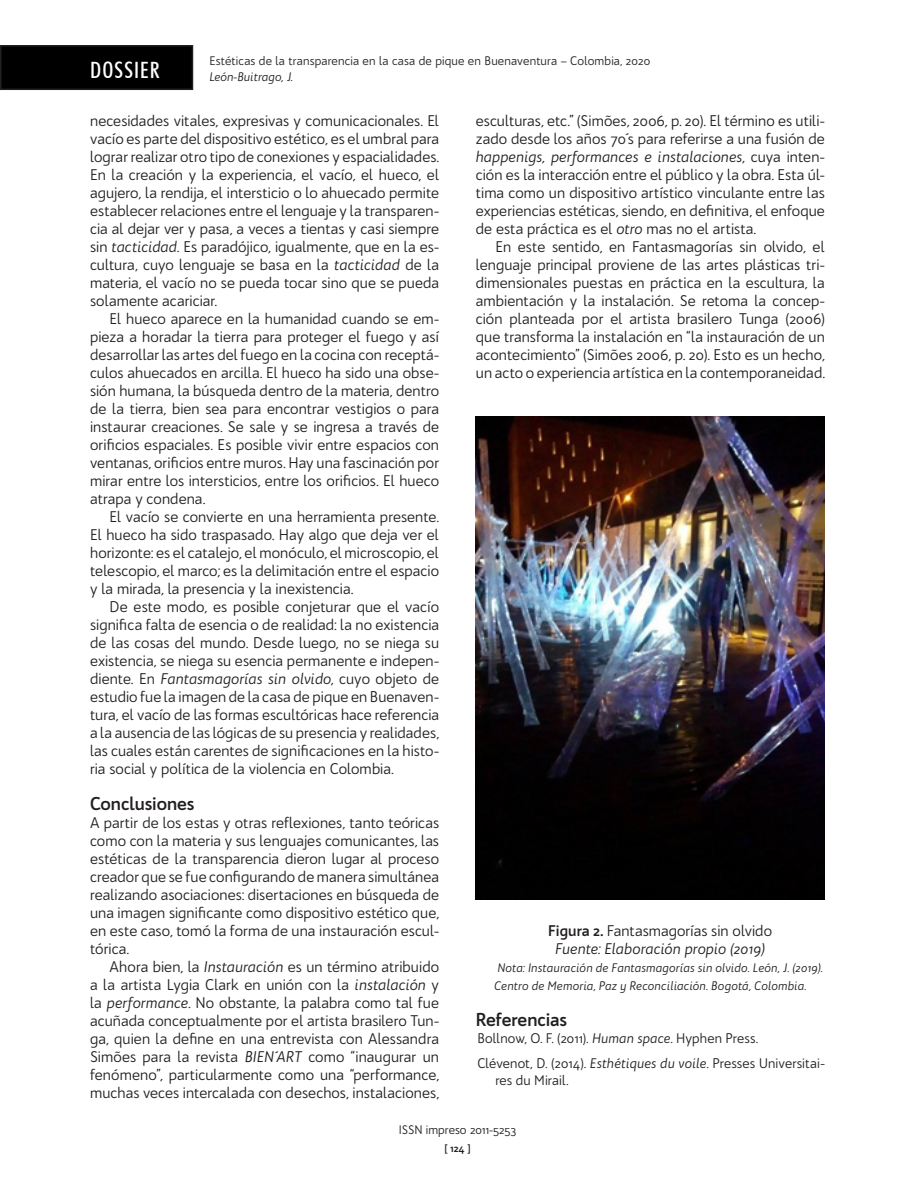
<style>
.page{position:relative;width:915px;height:1191px;background:#fff}
.page>*{position:absolute;margin:0;border:0;box-sizing:border-box;transform-origin:0 0}
.t1{font:500 condensed 22.5px "Futura BT";letter-spacing:.05em;color:#fff}
.Tit_1{font:700 18px "Bw Quinta Pro";letter-spacing:-.005em;color:#231f20}
.TEXTO_BASE{font:15px/18px "Bw Quinta Pro";color:#231f20;text-align:justify}
.TEXTO_BASE_primera{font:15px/18px "Bw Quinta Pro";letter-spacing:.005em;color:#231f20;text-align:justify}
.TEXTO_BASE-2{font:italic 15px "Bw Quinta Pro";color:#231f20}
.BIBLIOGRAFIA{font:13.5px/16.5px "Bw Quinta Pro";letter-spacing:.005em;color:#231f20}
.TEXTO_BASE-3{font:italic 12px/18px "Bw Quinta Pro";letter-spacing:.005em;color:#231f20}
.t2{font:12px "Bw Quinta Pro";letter-spacing:.01em;color:#231f20}
.t3{font:700 10.5px "Bw Quinta Pro";color:#231f20}
.s1{font-style:italic}
.s2{font-weight:700}
</style>
<div class="page">
<div style="left:1px;top:46px;width:191px;height:43px;background:#000001"></div>
<div style="left:0;top:45px;width:193px;height:45px;border:2px solid #231f20"></div>
<img style="left:475px;top:416px;width:349px;height:483px">
<p class="t2" style="left:209px;top:53px;width:442px">Estéticas de la transparencia en la casa de pique en Buenaventura – Colombia, 2020</p>
<p class="TEXTO_BASE-3" style="left:209px;top:68px;width:85px">León-Buitrago, J.</p>
<p class="TEXTO_BASE" style="left:90px;top:112px;width:350px">necesidades vitales, expresivas y comunicacionales. El vacío es parte del dispositivo estético, es el umbral para lograr realizar otro tipo de conexiones y espacialidades.<br>En la creación y la experiencia, el vacío, el hueco, el agujero, la rendija, el intersticio o lo ahuecado permite establecer relaciones entre el lenguaje y la transparen&shy;cia al dejar ver y pasa, a veces a tientas y casi siempre sin <span class="s1">tacticidad</span>. Es paradójico, igualmente, que en la es&shy;cultura, cuyo lenguaje se basa en la <span class="s1">tacticidad</span> de la materia, el vacío no se pueda tocar sino que se pueda solamente acariciar.</p>
<p class="TEXTO_BASE" style="left:90px;top:310px;width:350px;text-indent:20px">El hueco aparece en la humanidad cuando se em&shy;pieza a horadar la tierra para proteger el fuego y así desarrollar las artes del fuego en la cocina con receptá&shy;culos ahuecados en arcilla. El hueco ha sido una obse&shy;sión humana, la búsqueda dentro de la materia, dentro de la tierra, bien sea para encontrar vestigios o para instaurar creaciones. Se sale y se ingresa a través de orificios espaciales. Es posible vivir entre espacios con ventanas, orificios entre muros. Hay una fascinación por mirar entre los intersticios, entre los orificios. El hueco atrapa y condena.</p>
<p class="TEXTO_BASE" style="left:90px;top:508px;width:350px;text-indent:20px">El vacío se convierte en una herramienta presente.<br>El hueco ha sido traspasado. Hay algo que deja ver el horizonte: es el catalejo, el monóculo, el microscopio, el telescopio, el marco; es la delimitación entre el espacio y la mirada, la presencia y la inexistencia.</p>
<p class="TEXTO_BASE" style="left:90px;top:598px;width:350px;text-indent:20px">De este modo, es posible conjeturar que el vacío significa falta de esencia o de realidad: la no existencia de las cosas del mundo. Desde luego, no se niega su existencia, se niega su esencia permanente e indepen&shy;diente. En <span class="s1">Fantasmagorías sin olvido</span>, cuyo objeto de estudio fue la imagen de la casa de pique en Buenaven&shy;tura, el vacío de las formas escultóricas hace referencia a la ausencia de las lógicas de su presencia y realidades, las cuales están carentes de significaciones en la histo&shy;ria social y política de la violencia en Colombia.</p>
<p class="Tit_1" style="left:90px;top:792px;width:106px">Conclusiones</p>
<p class="TEXTO_BASE_primera" style="left:90px;top:814px;width:350px">A partir de los estas y otras reflexiones, tanto teóricas como con la materia y sus lenguajes comunicantes, las estéticas de la transparencia dieron lugar al proceso creador que se fue configurando de manera simultánea realizando asociaciones: disertaciones en búsqueda de una imagen significante como dispositivo estético que, en este caso, tomó la forma de una instauración escul&shy;tórica.</p>
<p class="TEXTO_BASE" style="left:90px;top:958px;width:350px;text-indent:20px">Ahora bien, la <span class="s1">Instauración</span> es un término atribuido a la artista Lygia Clark en unión con la <span class="s1">instalación</span> y la <span class="s1">performance</span>. No obstante, la palabra como tal fue acuñada conceptualmente por el artista brasilero Tun&shy;ga, quien la define en una entrevista con Alessandra Simões para la revista <span class="s1">BIEN´ART</span> como “inaugurar un fenómeno”, particularmente como una “performance, muchas veces intercalada con desechos, instalaciones,</p>
<h1 class="t1" style="left:90px;top:56px;width:71px">DOSSIER</h1>
<p class="TEXTO_BASE" style="left:475px;top:112px;width:350px">esculturas, etc.” (Simões, 2006, p. 20). El término es utili&shy;zado desde los años 70´s para referirse a una fusión de <span class="s1">happenigs, performances e instalaciones</span>, cuya inten&shy;ción es la interacción entre el público y la obra. Esta úl&shy;tima como un dispositivo artístico vinculante entre las experiencias estéticas, siendo, en definitiva, el enfoque de esta práctica es el <span class="s1">otro</span> mas no el artista.</p>
<p class="TEXTO_BASE" style="left:475px;top:238px;width:350px;text-indent:20px">En este sentido, en Fantasmagorías sin olvido, el lenguaje principal proviene de las artes plásticas tri&shy;dimensionales puestas en práctica en la escultura, la ambientación y la instalación. Se retoma la concep&shy;ción planteada por el artista brasilero Tunga (2006) que transforma la instalación en “la instauración de un acontecimiento” (Simões 2006, p. 20). Esto es un hecho, un acto o experiencia artística en la contemporaneidad.</p>
<p class="TEXTO_BASE" style="left:548px;top:922px;width:225px"><span class="s2">Figura 2.</span> Fantasmagorías sin olvido</p>
<p class="TEXTO_BASE-2" style="left:555px;top:939px;width:211px">Fuente: Elaboración propio (2019)</p>
<p class="TEXTO_BASE-3" style="left:494px;top:959px;width:330px">Nota: Instauración de Fantasmagorías sin olvido. León, J. (2019).<br>Centro de Memoria, Paz y Reconciliación. Bogotá, Colombia.</p>
<p class="Tit_1" style="left:475px;top:1008px;width:93px">Referencias</p>
<p class="BIBLIOGRAFIA" style="left:477px;top:1029px;width:282px">Bollnow, O. F. (2011). <span class="s1">Human space</span>. Hyphen Press.</p>
<p class="BIBLIOGRAFIA" style="left:495px;top:1055px;width:331px;text-indent:-18px">Clévenot, D. (2014). <span class="s1">Esthétiques du voile</span>. Presses Universitai&shy;res du Mirail.</p>
<p class="t2" style="left:398px;top:1122px;width:119px">ISSN impreso 2011-5253</p>
<p class="t3" style="left:444px;top:1142px;width:28px">[ 124 ]</p>
</div>
